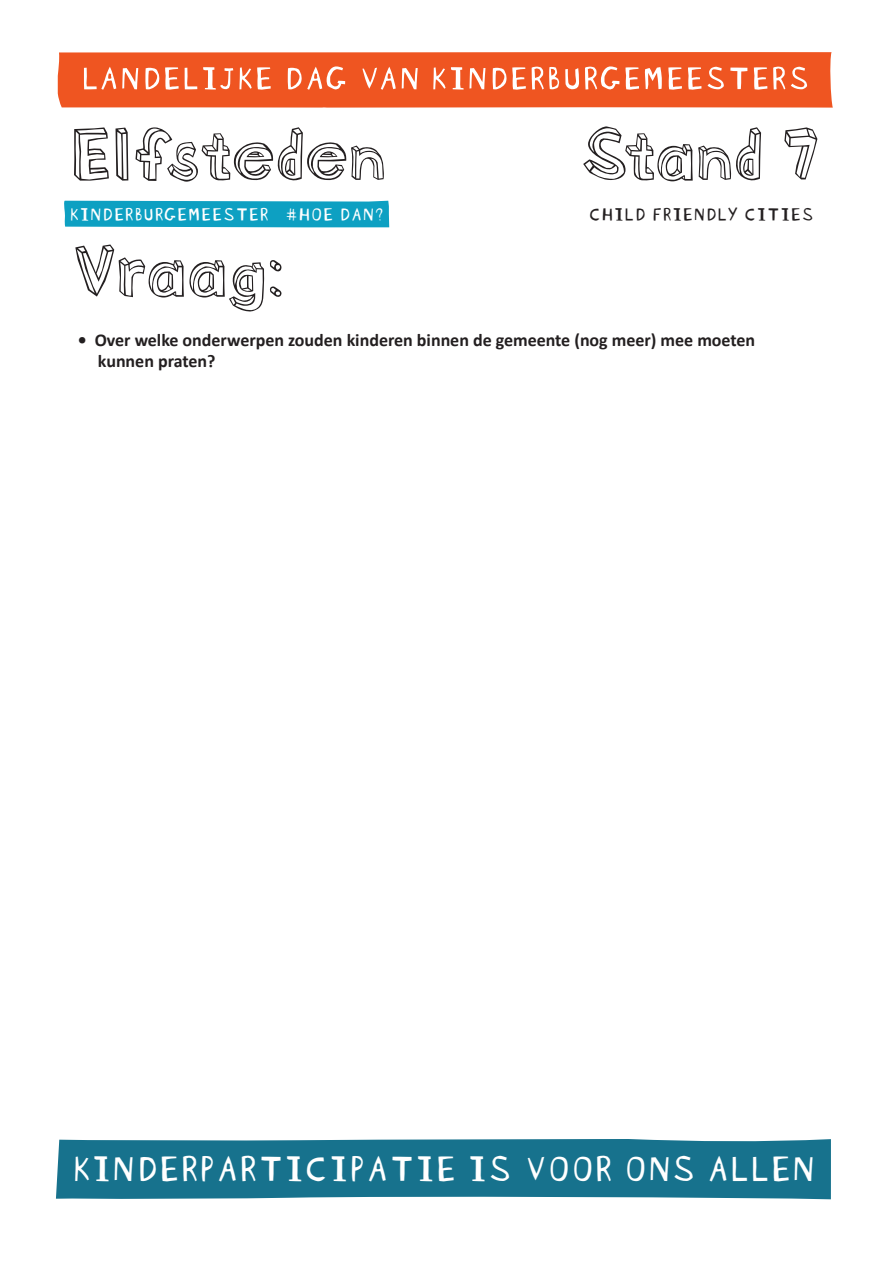
<style>
.page{position:relative;width:893px;height:1263px;background:#fff}
.page>*{position:absolute;margin:0;border:0;box-sizing:border-box;transform-origin:0 0}
.t1{font:70.5px "Blockhead OT";color:#231f20}
.t2{font:39px "Blockhead OT Unplugged";letter-spacing:-.01em;color:#fff}
.t3{font:19.5px "Blockhead OT Unplugged";color:#fff}
.t4{font:19.5px "Blockhead OT Unplugged";color:#231f20}
.t5{font:700 18px/21.6px "Calibri";color:#231f20}
</style>
<div class="page">
<svg style="left:58px;top:52px;width:775px;height:56px;background:#f0693b"></svg>
<div style="left:64px;top:201px;width:325px;height:26px;background:#0da0c2"></div>
<div style="left:56px;top:1139px;width:775px;height:60px;background:#17728d"></div>
<h1 class="t1" style="left:71px;top:93px;width:317px">Elfsteden</h1>
<h1 class="t1" style="left:582px;top:93px;width:238px">Stand 7</h1>
<p class="t3" style="left:69px;top:198px;width:316px">KINDERBURGEMEESTER #HOE DAN?</p>
<h1 class="t1" style="left:71px;top:209px;width:214px">Vraag:</h1>
<p class="t4" style="left:588px;top:198px;width:227px">CHILD FRIENDLY CITIES</p>
<p class="t5" style="left:98px;top:328px;width:659px;text-indent:-20px">• Over welke onderwerpen zouden kinderen binnen de gemeente (nog meer) mee moeten kunnen praten?</p>
<h2 class="t2" style="left:70px;top:1136px;width:746px">KINDERPARTICIPATIE IS VOOR ONS ALLEN</h2>
</div>
